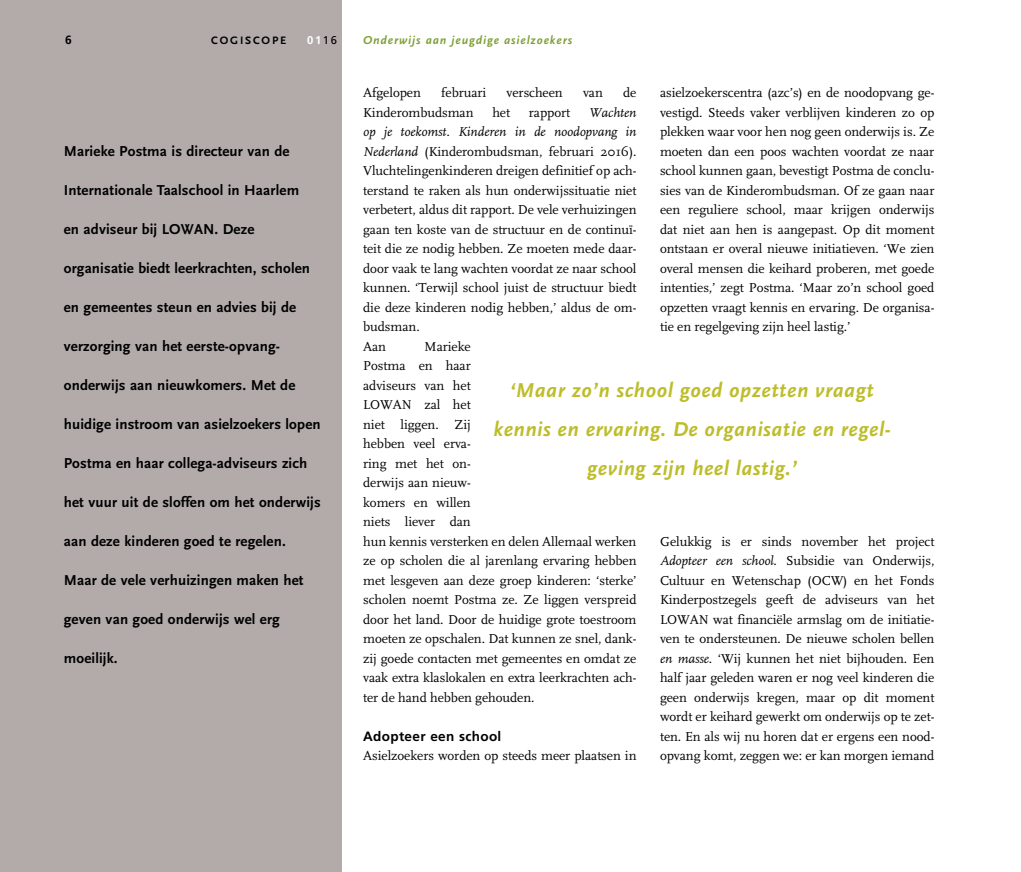
<style>
.page{position:relative;width:1021px;height:872px;background:#fff}
.page>*{position:absolute;margin:0;border:0;box-sizing:border-box;transform-origin:0 0}
.t1{font:italic 700 21px/39px "Scala Sans Pro";letter-spacing:.025em;color:#bdbd2c;text-align:center}
.t2{font:700 15px "Scala Sans Pro";letter-spacing:.01em;color:#000}
.t3{font:13.5px/19.5px "FF Scala";letter-spacing:-.005em;color:#000}
.t4{font:700 13.5px "Frutiger LT Std";letter-spacing:.025em;color:#000}
.t5{font:italic 700 12px "Scala Sans Pro";letter-spacing:.075em;color:#7ea038}
.t6{font:700 12px "Frutiger LT Std";color:#000}
.t7{font:700 11.25px "Scala Sans Pro";letter-spacing:.16em;color:#000}
.t8{font:700 11.25px "Frutiger LT Std";color:#fff}
.s1{font-weight:400;color:#000}
.s2{font-style:italic}
</style>
<div class="page">
<div style="left:0;top:0;width:342px;height:872px;background:#b2abaa"></div>
<p class="t6" style="left:65px;top:32px;width:8px">6</p>
<p class="t7" style="left:211px;top:33px;width:76px">cogiscope</p>
<p class="t8" style="left:307px;top:33px;width:32px">01<span class="s1">16</span></p>
<p class="t5" style="left:363px;top:32px;width:210px">Onderwijs aan jeugdige asielzoekers</p>
<p class="t2" style="left:64px;top:142px;width:227px">Marieke Postma is directeur van de</p>
<p class="t2" style="left:64px;top:181px;width:237px">I nternationale Taalschool in Haarlem</p>
<p class="t2" style="left:64px;top:220px;width:192px">en adviseur bij LOWAN . Deze</p>
<p class="t2" style="left:64px;top:259px;width:248px">organisatie biedt leerkrachten, scholen</p>
<p class="t2" style="left:64px;top:298px;width:234px">en gemeentes steun en advies bij de</p>
<p class="t2" style="left:64px;top:337px;width:218px">verzorging van het eerste-opvang-</p>
<p class="t2" style="left:64px;top:376px;width:233px">onderwijs aan nieuwkomers. Met de</p>
<p class="t2" style="left:64px;top:415px;width:258px">huidige instroom van asielzoekers lopen</p>
<p class="t2" style="left:64px;top:454px;width:245px">Postma en haar collega-adviseurs zich</p>
<p class="t2" style="left:64px;top:493px;width:258px">het vuur uit de sloffen om het onderwijs</p>
<p class="t2" style="left:64px;top:532px;width:223px">aan deze kinderen goed te regelen.</p>
<p class="t2" style="left:64px;top:571px;width:241px">Maar de vele verhuizingen maken het</p>
<p class="t2" style="left:64px;top:610px;width:218px">geven van goed onderwijs wel erg</p>
<p class="t2" style="left:64px;top:649px;width:55px">moeilijk.</p>
<p class="t3" style="left:363px;top:83px;width:59px">Afgelopen</p>
<p class="t3" style="left:441px;top:83px;width:47px">februari</p>
<p class="t3" style="left:506px;top:83px;width:58px">verscheen</p>
<p class="t3" style="left:583px;top:83px;width:21px">van</p>
<p class="t3" style="left:623px;top:83px;width:15px">de</p>
<p class="t3" style="left:363px;top:103px;width:112px">Kinderombudsman</p>
<p class="t3" style="left:492px;top:103px;width:19px">het</p>
<p class="t3" style="left:529px;top:103px;width:43px">rapport</p>
<p class="t3" style="left:660px;top:83px;width:276px;text-align:justify">asielzoekerscentra (azc’s) en de noodopvang ge&shy;vestigd. Steeds vaker verblijven kinderen zo op plekken waar voor hen nog geen onderwijs is. Ze moeten dan een poos wachten voordat ze naar school kunnen gaan, bevestigt Postma de conclu&shy;sies van de Kinderombudsman. Of ze gaan naar een reguliere school, maar krijgen onderwijs dat niet aan hen is aangepast. Op dit moment ontstaan er overal nieuwe initiatieven. ‘We zien overal mensen die keihard proberen, met goede intenties,’ zegt Postma. ‘Maar zo’n school goed opzetten vraagt kennis en ervaring. De organisa&shy;tie en regelgeving zijn heel lastig.’</p>
<p class="t3" style="left:363px;top:103px;width:275px;text-indent:226px"><span class="s2">Wachten op je toekomst. Kinderen in de noodopvang in Nederland</span> (Kinderombudsman, februari 2016).<br>Vluchtelingenkinderen dreigen definitief op ach&shy;terstand te raken als hun onderwijssituatie niet verbetert, aldus dit rapport. De vele verhuizingen gaan ten koste van de structuur en de continuï&shy;teit die ze nodig hebben. Ze moeten mede daar&shy;door vaak te lang wachten voordat ze naar school kunnen. ‘Terwijl school juist de structuur biedt die deze kinderen nodig hebben,’ aldus de om&shy;budsman.<br>Aan</p>
<p class="t3" style="left:363px;top:337px;width:275px;text-indent:61px">Marieke<br>Postma en haar<br>adviseurs van het<br>LOWAN zal het<br>niet liggen. Zij<br>hebben veel erva-<br>ring met het on-<br>derwijs aan nieuw-<br>komers en willen<br>niets liever dan<br>hun kennis versterken en delen Allemaal werken ze op scholen die al jarenlang ervaring hebben met lesgeven aan deze groep kinderen: ‘sterke’ scholen noemt Postma ze. Ze liggen verspreid door het land. Door de huidige grote toestroom moeten ze opschalen. Dat kunnen ze snel, dank&shy;zij goede contacten met gemeentes en omdat ze vaak extra klaslokalen en extra leerkrachten ach&shy;ter de hand hebben gehouden.</p>
<p class="t4" style="left:363px;top:728px;width:140px">Adopteer een school</p>
<p class="t3" style="left:363px;top:746px;width:275px">Asielzoekers worden op steeds meer plaatsen in</p>
<h1 class="t1" style="left:493px;top:371px;width:398px">‘Maar zo’n school goed opzetten vraagt kennis en ervaring. De organisatie en regel&shy;geving zijn heel lastig.’</h1>
<p class="t3" style="left:660px;top:532px;width:276px;text-align:justify">Gelukkig is er sinds november het project <span class="s2">Adopteer een school</span>. Subsidie van Onderwijs, Cultuur en Wetenschap (OCW) en het Fonds Kinderpostzegels geeft de adviseurs van het LOWAN wat financiële armslag om de initiatie&shy;ven te ondersteunen. De nieuwe scholen bellen <span class="s2">en masse</span>. ‘Wij kunnen het niet bijhouden. Een half jaar geleden waren er nog veel kinderen die geen onderwijs kregen, maar op dit moment wordt er keihard gewerkt om onderwijs op te zet&shy;ten. En als wij nu horen dat er ergens een nood&shy;opvang komt, zeggen we: er kan morgen iemand</p>
</div>
